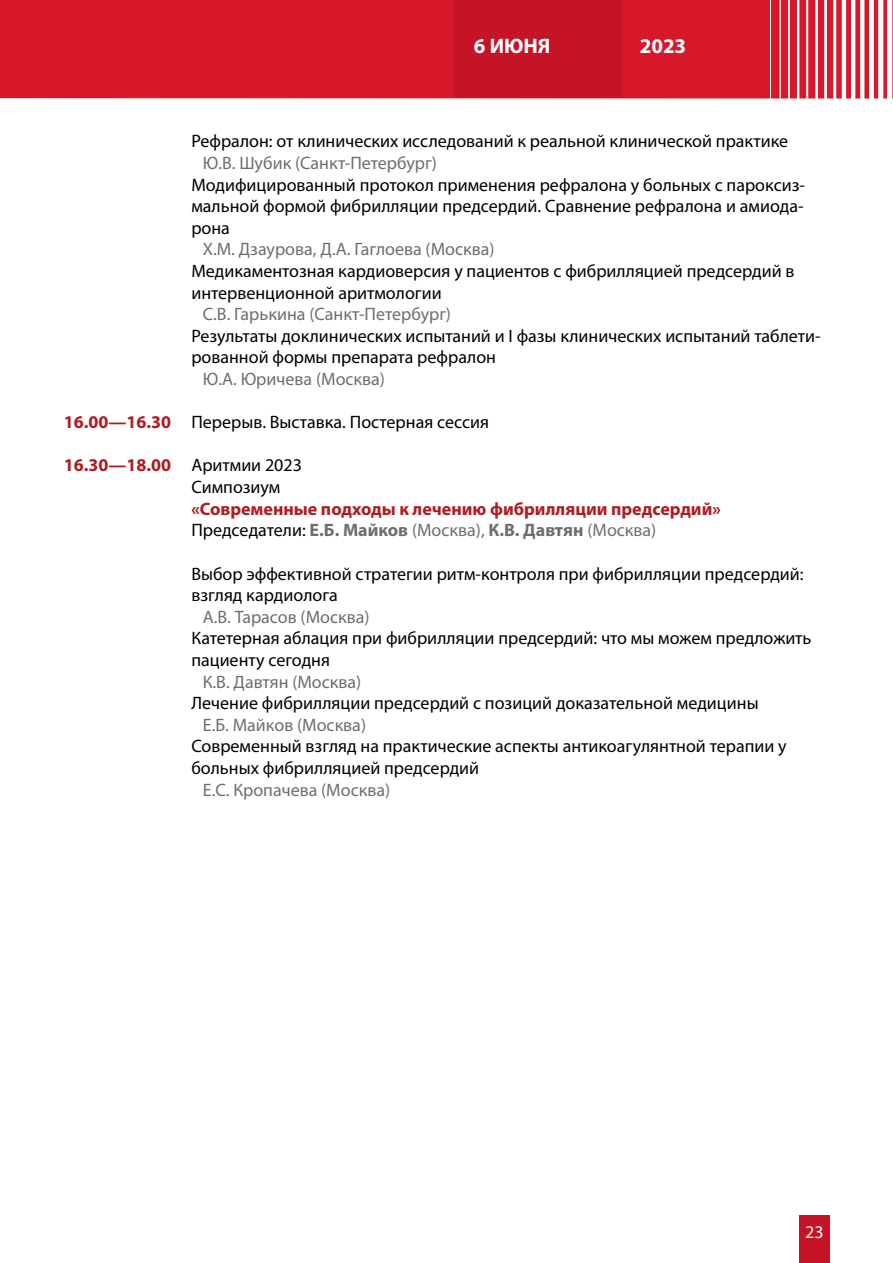
<style>
.page{position:relative;width:893px;height:1263px;background:#fff}
.page>*{position:absolute;margin:0;border:0;box-sizing:border-box;transform-origin:0 0}
.t1{font:700 21px "Myriad Pro";color:#fff}
.t2{font:18px/21.6px "Myriad Pro";color:#000}
.t3{font:18px "Myriad Pro";color:#6d6e71}
.t4{font:700 18px/21.6px "Myriad Pro";color:#af1b20}
.t5{font:18px "Myriad Pro";color:#fff}
.s1{font-weight:700;color:#af1b20}
.s2{font-weight:400;color:#000}
.s3{color:#6d6e71}
.s4{font-weight:400;color:#6d6e71}
</style>
<div class="page">
<svg style="left:0;top:0;width:893px;height:99px;background:#d92738"></svg>
<div style="left:454px;top:0;width:168px;height:97px;background:#c41425"></div>
<div style="left:799px;top:1215px;width:31px;height:48px;background:#c41425"></div>
<p class="t1" style="left:474px;top:33px;width:78px">6 ИЮНЯ</p>
<p class="t1" style="left:640px;top:33px;width:48px">2023</p>
<p class="t2" style="left:191px;top:130px;width:598px">Рефралон: от клинических исследований к реальной клинической практике</p>
<p class="t3" style="left:203px;top:152px;width:235px">Ю.В. Шубик (Санкт-Петербург)</p>
<p class="t2" style="left:191px;top:174px;width:615px;text-align:justify">Модифицированный протокол применения рефралона у больных с пароксиз&shy;мальной формой фибрилляции предсердий. Сравнение рефралона и амиода&shy;рона</p>
<p class="t3" style="left:203px;top:238px;width:293px">Х.М. Дзаурова, Д.А. Гаглоева (Москва)</p>
<p class="t2" style="left:191px;top:260px;width:605px">Медикаментозная кардиоверсия у пациентов с фибрилляцией предсердий в интервенционной аритмологии</p>
<p class="t3" style="left:203px;top:303px;width:250px">С.В. Гарькина (Санкт-Петербург)</p>
<p class="t2" style="left:191px;top:325px;width:631px">Результаты доклинических испытаний и I фазы клинических испытаний таблети&shy;рованной формы препарата рефралон</p>
<p class="t3" style="left:203px;top:368px;width:184px">Ю.А. Юричева (Москва)</p>
<p class="t2" style="left:64px;top:411px;width:427px"><span class="s1">16.00—16.30</span> Перерыв. Выставка. Постерная сессия</p>
<p class="t2" style="left:191px;top:454px;width:112px;text-indent:-128px"><span class="s1">16.30—18.00</span> Аритмии 2023<br>Симпозиум</p>
<p class="t4" style="left:191px;top:497px;width:531px">«Современные подходы к лечению фибрилляции предсердий»<br><span class="s2">Председатели:</span> <span class="s3">Е.Б. Майков</span> <span class="s4">(Москва),</span> <span class="s3">К.В. Давтян</span> <span class="s4">(Москва)</span></p>
<p class="t2" style="left:191px;top:562px;width:614px">Выбор эффективной стратегии ритм-контроля при фибрилляции предсердий: взгляд кардиолога</p>
<p class="t3" style="left:203px;top:605px;width:168px">А.В. Тарасов (Москва)</p>
<p class="t2" style="left:191px;top:627px;width:622px">Катетерная аблация при фибрилляции предсердий: что мы можем предложить пациенту сегодня</p>
<p class="t3" style="left:203px;top:670px;width:160px">К.В. Давтян (Москва)</p>
<p class="t2" style="left:191px;top:692px;width:569px">Лечение фибрилляции предсердий с позиций доказательной медицины</p>
<p class="t3" style="left:203px;top:713px;width:165px">Е.Б. Майков (Москва)</p>
<p class="t2" style="left:191px;top:735px;width:597px">Современный взгляд на практические аспекты антикоагулянтной терапии у больных фибрилляцией предсердий</p>
<p class="t3" style="left:203px;top:778px;width:189px">Е.С. Кропачева (Москва)</p>
<p class="t5" style="left:805px;top:1220px;width:20px">23</p>
</div>
